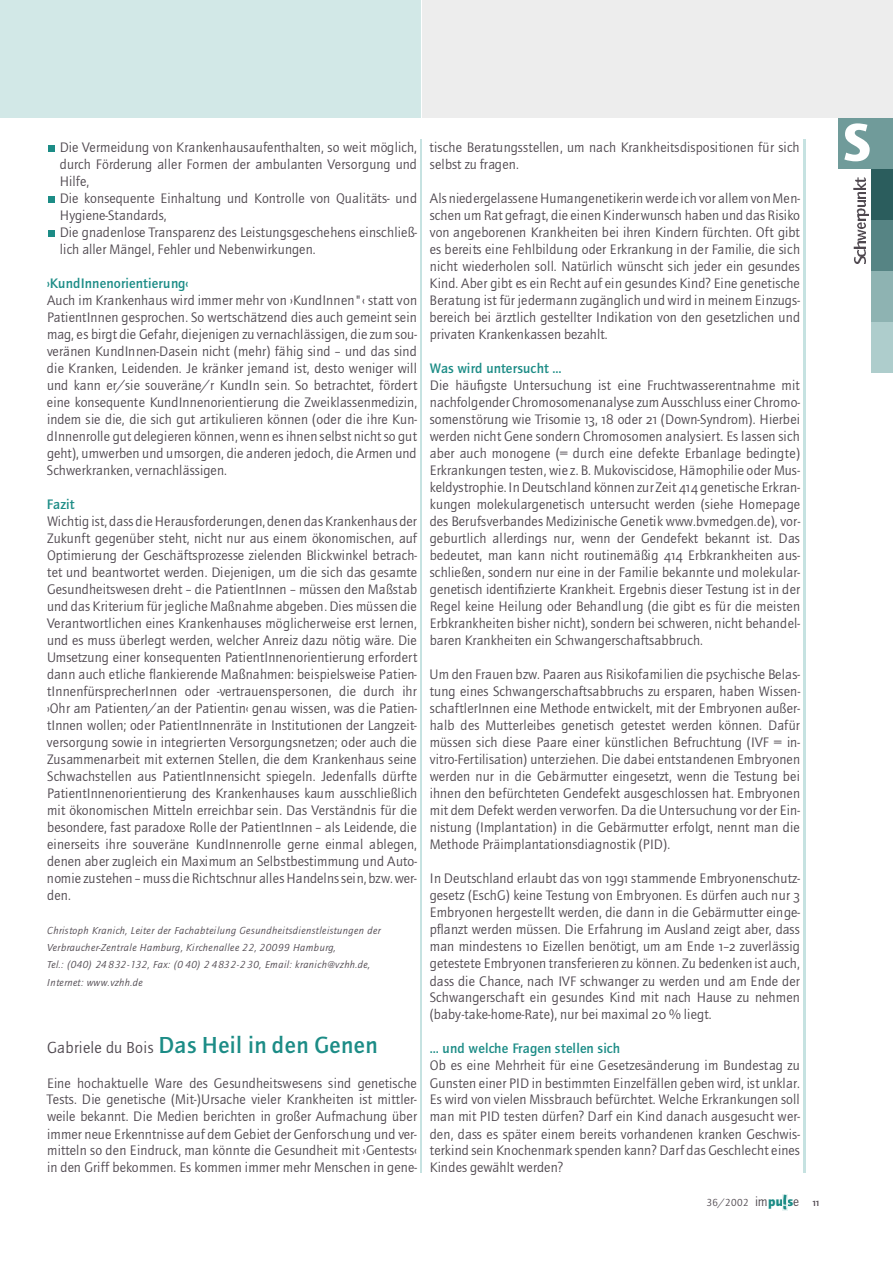
<style>
.page{position:relative;width:893px;height:1263px;background:#fff}
.page>*{position:absolute;margin:0;border:0;box-sizing:border-box;transform-origin:0 0}
.t1{font:900 54px "Quay Itc T";color:#fff}
.t2{font:700 24px "Quay Itc T";letter-spacing:.015em;color:#1c8c86}
.t3{font:14.25px/17px "Quay Itc T";color:#4f484f;text-align:justify}
.t4{font:700 14.25px "Quay Itc T";color:#1c8c86}
.t5{font:italic 10.5px/17.1px "Quay Itc T";letter-spacing:.035em;color:#4f484f}
.t6{font:10.5px "Quay Itc T";color:#4f484f}
.s1{font-weight:400;font-size:16.5px;color:#4f484f}
.s2{font-family:"Quay Itc SCT"}
.s3{font-size:13.5px}
.s4{font-weight:900;font-size:13.5px;color:#1c8c86}
.s5{font-family:"Quay Itc SCT";font-weight:700}
</style>
<div class="page">
<div style="left:0;top:0;width:420px;height:118px;background:#d2e8e7"></div>
<div style="left:48px;top:230px;width:7px;height:7px;background:#1c8c86"></div>
<div style="left:48px;top:196px;width:7px;height:7px;background:#1c8c86"></div>
<div style="left:48px;top:145px;width:7px;height:7px;background:#1c8c86"></div>
<hr style="left:420px;top:139px;width:2px;height:1033px;background:#c6e2e1">
<hr style="left:802px;top:139px;width:3px;height:1033px;background:#c6e2e1">
<img style="left:854px;top:250px;width:11px;height:14px">
<img style="left:853px;top:217px;width:12px;height:31px">
<img style="left:856px;top:208px;width:12px;height:8px">
<img style="left:857px;top:201px;width:8px;height:6px">
<img style="left:857px;top:192px;width:8px;height:6px">
<img style="left:853px;top:177px;width:12px;height:13px">
<div style="left:872px;top:169px;width:20px;height:51px;background:#2b5d5d"></div>
<div style="left:838px;top:118px;width:54px;height:51px;background:#709b9a"></div>
<div style="left:872px;top:220px;width:20px;height:51px;background:#568484"></div>
<div style="left:872px;top:271px;width:20px;height:51px;background:#8eb3b2"></div>
<div style="left:872px;top:322px;width:20px;height:51px;background:#aecdcc"></div>
<img style="left:782px;top:1194px;width:5px;height:16px">
<div style="left:422px;top:0;width:470px;height:118px;background:#ededed"></div>
<p class="t3" style="left:60px;top:140px;width:359px;text-align:left">Die Vermeidung von Kranke n h a u s a u f e n th a l ten, so weit mögl i ch , d u rch Fö rd e rung aller Formen der ambulanten Ve rs o rgung und H i l f e ,<br>Die ko n s e qu e n te Einhaltung und Ko n t rolle von Qualitäts- und H yg i e n e - Sta n d a rd s ,<br>Die gnadenlose Tr a n s p a renz des Leist u n g s ge s chehens einsch l i e ß&shy;l i ch aller Mängel, Fehler und Ne b e nw i rku n ge n .</p>
<p class="t4" style="left:47px;top:278px;width:143px">› Ku n d I n n e n o ri e n t i e rung‹</p>
<p class="t3" style="left:47px;top:293px;width:372px">Au ch im Krankenhaus wird immer mehr von ›KundInnen"‹ statt vo n PatientInnen ge s p ro chen. So we rt s chätzend dies auch gemeint sein mag, es birgt die Gefa h r, diejenigen zu ve r n a ch l ä s s i gen, die zum sou&shy;veränen KundInnen-Dasein nicht (mehr) fähig sind – und das sind die Kranken, Leidenden. Je kränker jemand ist, desto we n i ger will und kann er/sie souveräne/r KundIn sein. So bet r a ch tet, fö rd e rt eine ko n s e qu e n te Ku n d I n n e n o r i e n t i e rung die Zwe i k l a s s e n m e d i z i n , indem sie die, die sich gut art i ku l i e ren können (oder die ihre Ku n&shy;d I n n e n rolle gut delegieren können, wenn es ihnen selbst nicht so gut geht), umwerben und umsorgen, die anderen jedoch, die Armen und S ch we rk r a n ken, ve r n a ch l ä s s i ge n .</p>
<p class="t4" style="left:47px;top:500px;width:29px">Fa z i t</p>
<p class="t3" style="left:47px;top:515px;width:372px">Wi chtig ist, dass die Herausfo rd e ru n gen, denen das Krankenhaus der Z u ku n ft ge genüber steht, nicht nur aus einem öko n o m i s chen, auf O pt i m i e rung der Gesch ä ft s p rozesse zielenden Blick w i n kel bet r a ch&shy;tet und beantwo rtet we rden. Diejenigen, um die sich das ge s a m te G e s u n d h e i t s wesen dreht – die PatientInnen – müssen den Maßsta b und das Kriterium für jegl i che Maßnahme abgeben. Dies müssen die Ve r a n t wo rt l i chen eines Krankenhauses mögl i ch e rweise erst lernen, und es muss überlegt we rden, we l cher Anreiz dazu nötig wä re. Die Um s etzung einer ko n s e qu e n ten Pa t i e n t I n n e n o r i e n t i e rung erfo rd e rt dann auch et l i che fla n k i e rende Maßnahmen: beispielsweise Pa t i e n&shy;t I n n e n f ü rs p re cherInnen oder -ve rt r a u e n s p e rsonen, die durch ihr ›Ohr am Pa t i e n ten/an der Patientin‹ genau wissen, was die Pa t i e n&shy;tInnen wollen; oder Pa t i e n t I n n e n r ä te in Institutionen der Langzeit&shy;ve rs o rgung sowie in inte gr i e rten Ve rs o rg u n g s n etzen; oder auch die Zusammenarbeit mit externen Stellen, die dem Krankenhaus seine S ch wa ch stellen aus Pa t i e n t I n n e n s i cht spiegeln. Jedenfalls dürfte Pa t i e n t I n n e n o r i e n t i e rung des Krankenhauses kaum aussch l i e ß l i ch mit öko n o m i s chen Mitteln erre i chbar sein. Das Ve rständnis für die b e s o n d e re, fa st paradoxe Rolle der PatientInnen – als Leidende, die e i n e rseits ihre souveräne Ku n d I n n e n rolle gerne einmal ablege n , denen aber zugl e i ch ein Maximum an Selbst b e stimmung und Au to&shy;nomie zustehen – muss die Rich t s chnur alles Handelns sein, bzw. we r&shy;d e n .</p>
<p class="t5" style="left:47px;top:923px;width:335px">C h ri stoph Kra n i ch, Leiter der Fa ch a b teilung Gesundheitsdienst l e i st u n gen der Ve r b ra u ch e r- Z e n t rale Hamburg, Kirchenallee 22, 20099 Hamburg,<br>Tel.: (040) 24 8 32 - 132, Fax: (0 40) 2 4 83 2 - 2 30, Email: kra n i ch@vzhh.de,<br>I n te rn et: www. v z h h . d e</p>
<h2 class="t2" style="left:47px;top:1037px;width:332px"><span class="s1">Gabriele du Bois</span> Das Heil in den Genen</h2>
<p class="t3" style="left:47px;top:1076px;width:371px">Eine hochaktuelle Wa re des Gesundheitswesens sind ge n et i s ch e Te sts. Die ge n et i s che (Mit-)Urs a che vieler Krankheiten ist mittler&shy;weile bekannt. Die Medien berich ten in großer Au f m a chung über immer neue Erkenntnisse auf dem Gebiet der Genfo rs chung und ve r&shy;m i t teln so den Eindru ck, man kö n n te die Gesundheit mit ›Gente st s ‹ in den Griff bekommen. Es kommen immer mehr Menschen in ge n e-</p>
<p class="t3" style="left:429px;top:140px;width:371px">t i s che Beratungsstellen, um nach Krankheitsdispositionen für sich s e l b st zu frage n .</p>
<p class="t3" style="left:429px;top:191px;width:372px">Als niedergelassene Humange n et i kerin we rde ich vor allem von Men&shy;s chen um Rat gefragt, die einen Kinderw u n s ch haben und das Risiko von ange b o renen Krankheiten bei ihren Kindern fürch ten. Oft gibt es bereits eine Fehlbildung oder Erk r a n kung in der Familie, die sich n i cht wiederholen soll. Na t ü rl i ch wünscht sich jeder ein ge s u n d e s Kind. Aber gibt es ein Re cht auf ein gesundes Kind? Eine ge n et i s ch e Beratung ist für jedermann zugä n gl i ch und wird in meinem Einzugs&shy;b e re i ch bei ärz t l i ch ge ste l l ter Indikation von den ge s et z l i chen und p r i va ten Kranke n kassen bezahlt.</p>
<p class="t4" style="left:430px;top:364px;width:133px">Was wird unters u cht …</p>
<p class="t3" style="left:429px;top:378px;width:372px">Die häufig ste Un te rs u chung ist eine Fru ch t wa s s e rentnahme mit n a ch fo l gender Chro m o s o m e n a n a lyse zum Au s s chluss einer Chro m o&shy;s o m e n stö rung wie Trisomie <span class="s2">13, 18</span> oder <span class="s2">21</span> ( D ow n - S y n d rom). Hierbei we rden nicht Gene sondern Chromosomen analys i e rt. Es lassen sich aber auch monogene (= durch eine defekte Erbanlage bedingte )<br>E rk r a n ku n gen te sten, wie z. B. Mukoviscidose, Hämophilie oder Mus&shy;ke l d yst rophie. In Deutschland können zur Zeit <span class="s2">414</span>ge n et i s che Erk r a n&shy;ku n gen moleku l a rge n et i s ch unte rs u cht we rden (siehe Homepage des Beru fs verbandes Medizinische Genetik www. bv m e d gen.de), vo r&shy;ge b u rt l i ch allerdings nur, wenn der Gendefekt bekannt ist. Das b e d e u tet, man kann nicht routinemäßig <span class="s2">414</span> E r b k r a n k h e i ten aus&shy;s chließen, sondern nur eine in der Familie beka n n te und moleku l a r&shy;ge n et i s ch identifiz i e rte Krankheit. Ergebnis dieser Te stung ist in der Re gel keine Heilung oder Behandlung (die gibt es für die meiste n E r b k r a n k h e i ten bisher nicht), sondern bei sch we ren, nicht behandel&shy;b a ren Krankheiten ein Sch wa n ge rs ch a ft s a b b ru ch .</p>
<p class="t3" style="left:429px;top:667px;width:372px">Um den Frauen bzw. Pa a ren aus Risiko familien die psych i s che Belas&shy;tung eines Sch wa n ge rs ch a ft s a b b ru chs zu ers p a ren, haben Wi s s e n&shy;s ch a ftlerInnen eine Methode entwickelt, mit der Embryonen außer&shy;halb des Mutte rleibes ge n et i s ch gete stet we rden können. Dafür müssen sich diese Pa a re einer kü n st l i chen Befru chtung (IVF = in&shy;v i t ro - Fe rtilisation) unte rziehen. Die dabei entstandenen Embryo n e n we rden nur in die Gebärmutter einge s etzt, wenn die Te stung bei ihnen den befürch teten Gendefekt ausge s chlossen hat. Embryo n e n mit dem Defekt we rden ve rwo rfen. Da die Un te rs u chung vor der Ein&shy;n i stung (Imp l a n tation) in die Gebärmutter erfolgt, nennt man die M ethode Präimp l a n ta t i o n s d i a g n o stik (PID).</p>
<p class="t3" style="left:429px;top:872px;width:372px">In Deutschland erlaubt das von <span class="s2">19 91</span> stammende Embryo n e n s ch u t z&shy;ge s etz (EschG) keine Te stung von Embryonen. Es dürfen auch nur <span class="s2">3<br></span>E m b ryonen herge stellt we rden, die dann in die Gebärmutter einge&shy;p flanzt we rden müssen. Die Erfa h rung im Ausland zeigt aber, dass man mindestens <span class="s2">10</span> Eizellen benötigt, um am Ende <span class="s2">1 – 2</span> z u ve rl ä s s i g gete stete Embryonen transferieren zu können. Zu bedenken ist auch , dass die Chance, nach IVF sch wa n ger zu we rden und am Ende der S ch wa n ge rs ch a ft ein gesundes Kind mit nach Hause zu nehmen ( b a by- ta ke - h o m e - Ra te), nur bei maximal <span class="s2">20</span> % liegt.</p>
<p class="t4" style="left:430px;top:1044px;width:192px">… und we l che Fra gen stellen sich</p>
<p class="t3" style="left:429px;top:1059px;width:372px">Ob es eine Mehrheit für eine Geset z e s ä n d e rung im Bundestag zu G u n sten einer PID in best i m m ten Einzelfällen geben wird, ist unklar.<br>Es wird von vielen Missbrauch befürch tet. We l che Erk r a n ku n gen soll man mit PID te sten dürfen? Darf ein Kind danach ausge s u cht we r&shy;den, dass es später einem bereits vo rhandenen kranken Gesch w i s&shy;te rkind sein Knoch e n m a rk spenden kann? Darf das Gesch l e cht eines Kindes gewählt we rd e n ?</p>
<p class="t6" style="left:706px;top:1199px;width:114px">3 6 / 2 0 0 2 <span class="s3">im</span><span class="s4">pu s</span><span class="s3">e</span> <span class="s5">1 1</span></p>
<h1 class="t1" style="left:842px;top:124px;width:30px">S</h1>
</div>
